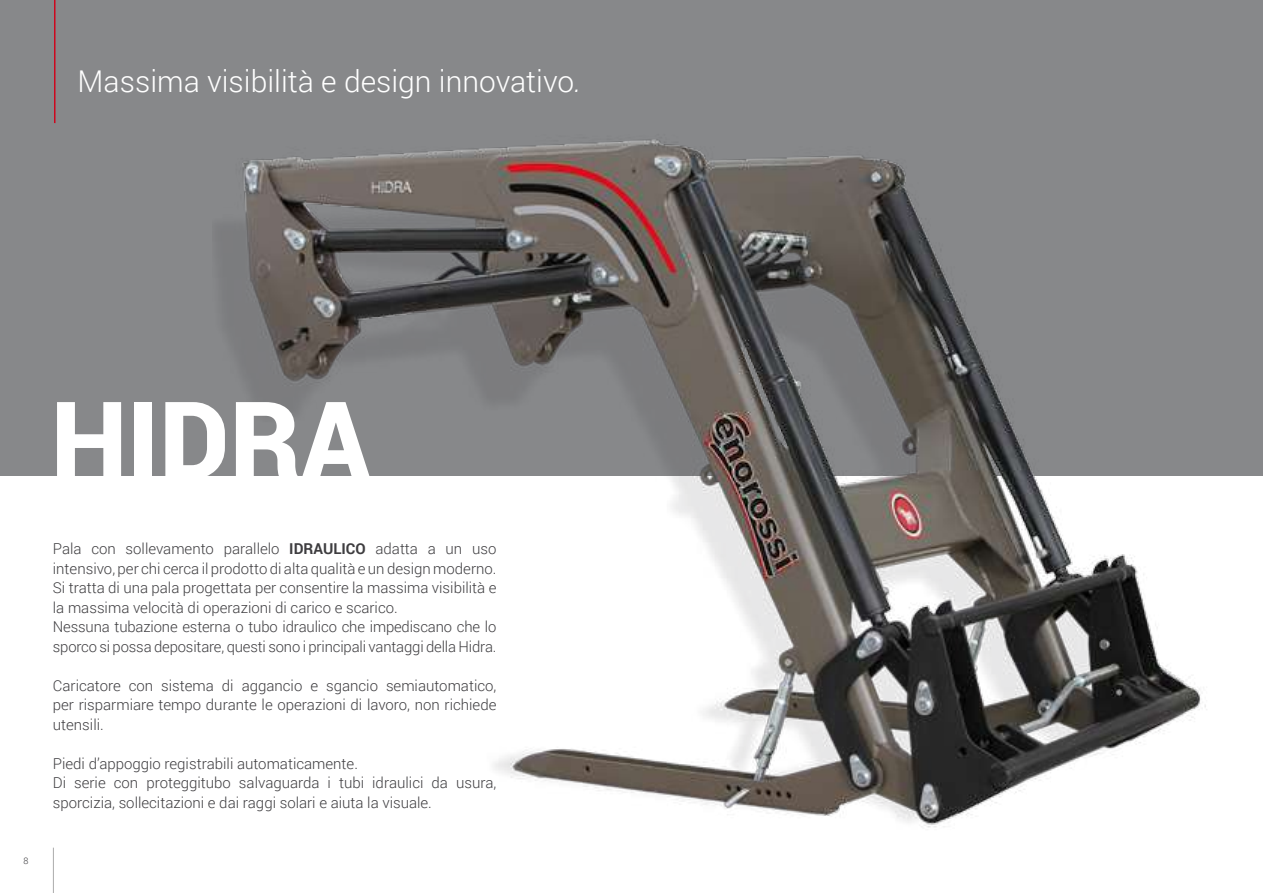
<style>
.page{position:relative;width:1263px;height:893px;background:#fff}
.page>*{position:absolute;margin:0;border:0;box-sizing:border-box;transform-origin:0 0}
.t1{font:900 108px "Roboto";color:#fff}
.t2{font:300 30px "Roboto";color:#fff}
.t3{font:300 15px/19.5px "Roboto";color:#3e3d40}
.t4{font:300 9px "Roboto";color:#3e3d40}
.s1{font-style:italic}
.s2{font-weight:700}
</style>
<div class="page">
<hr style="left:53px;top:848px;width:1px;height:45px;background:#000">
<div style="left:0;top:0;width:1263px;height:475px;background:#87888a"></div>
<hr style="left:54px;top:0;width:1px;height:123px;background:#cd071e">
<img style="left:213px;top:139px;width:1029px;height:689px">
<h2 class="t2" style="left:78px;top:61px;width:505px">Massima visibilità e design innovativo<span class="s1">.</span></h2>
<h1 class="t1" style="left:51px;top:364px;width:320px">HIDRA</h1>
<p class="t4" style="left:24px;top:855px;width:6px">8</p>
<p class="t3" style="left:53px;top:538px;width:445px">Pala con sollevamento parallelo <span class="s2">IDRAULICO</span> adatta a un uso intensivo, per chi cerca il prodotto di alta qualità e un design moderno.<br>Si tratta di una pala progettata per consentire la massima visibilità e la massima velocità di operazioni di carico e scarico.<br>Nessuna tubazione esterna o tubo idraulico che impediscano che lo sporco si possa depositare, questi sono i principali vantaggi della Hidra.</p>
<p class="t3" style="left:53px;top:675px;width:445px;text-align:justify">Caricatore con sistema di aggancio e sgancio semiautomatico, per risparmiare tempo durante le operazioni di lavoro, non richiede utensili.</p>
<p class="t3" style="left:53px;top:753px;width:445px">Piedi d’appoggio registrabili automaticamente.<br>Di serie con proteggitubo salvaguarda i tubi idraulici da usura, sporcizia, sollecitazioni e dai raggi solari e aiuta la visuale.</p>
</div>
